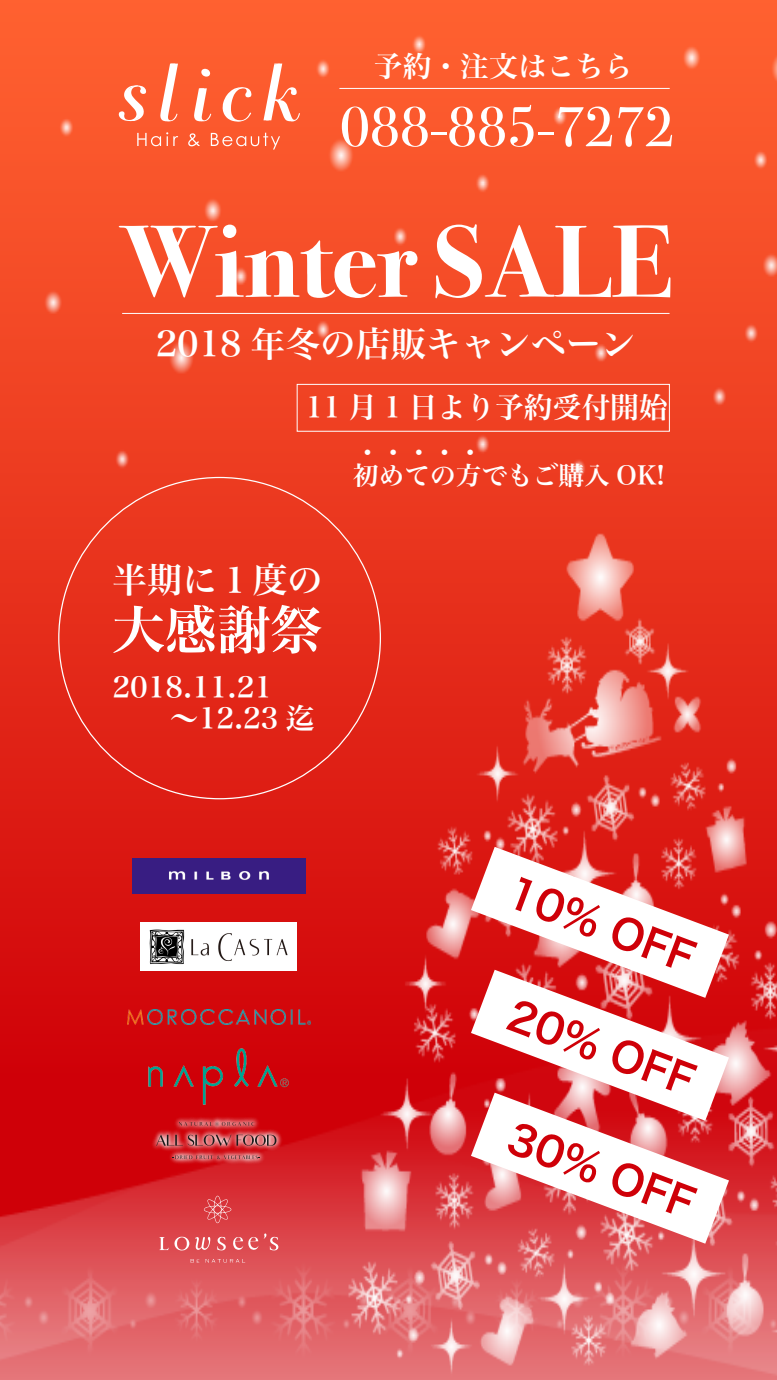
<style>
.page{position:relative;width:777px;height:1380px;background:#fff}
.page>*{position:absolute;margin:0;border:0;box-sizing:border-box;transform-origin:0 0}
.t1{font:700 102.5px "Bodoni Svty Two OSITCTT";color:#fff}
.t2{font:56.25px "Bodoni Svty Two ITCTT";color:#fff}
.t3{font:52.5px "Hira Min Pro N W6";color:#fff}
.t4{font:40.62px "Hiragino Sans W6";color:#cf0008}
.t5{font:35px "Hira Min Pro N W6";color:#fff}
.t6{font:28.75px/30.6px "Hira Min Pro N W6";color:#fff}
.t7{font:25.62px "Hira Min Pro N W6";color:#fff}
</style>
<div class="page">
<img style="left:0;top:0;width:776px;height:1380px">
<svg style="left:160px;top:64px;width:18px;height:57px"></svg>
<svg style="left:201px;top:69px;width:9px;height:8px"></svg>
<svg style="left:194px;top:88px;width:17px;height:33px"></svg>
<svg style="left:222px;top:87px;width:29px;height:35px"></svg>
<svg style="left:263px;top:64px;width:37px;height:57px"></svg>
<svg style="left:119px;top:85px;width:27px;height:36px"></svg>
<svg style="left:137px;top:132px;width:41px;height:14px"></svg>
<svg style="left:188px;top:133px;width:12px;height:13px"></svg>
<svg style="left:211px;top:133px;width:69px;height:17px"></svg>
<hr style="left:122px;top:313px;width:547px;height:1px;background:#fff">
<svg style="left:471px;top:847px;width:257px;height:397px"></svg>
<svg style="left:195px;top:1237px;width:15px;height:13px"></svg>
<svg style="left:174px;top:1237px;width:15px;height:14px"></svg>
<svg style="left:217px;top:1237px;width:9px;height:13px"></svg>
<svg style="left:159px;top:1237px;width:9px;height:13px"></svg>
<svg style="left:233px;top:1233px;width:45px;height:18px"></svg>
<svg style="left:190px;top:1259px;width:9px;height:4px"></svg>
<svg style="left:205px;top:1259px;width:40px;height:4px"></svg>
<svg style="left:204px;top:1196px;width:27px;height:27px"></svg>
<div style="left:132px;top:859px;width:173px;height:34px;background:#381d82"></div>
<img style="left:127px;top:1010px;width:183px;height:15px">
<img style="left:149px;top:1006px;width:140px;height:93px">
<img style="left:141px;top:922px;width:156px;height:48px">
<img style="left:133px;top:1099px;width:166px;height:83px">
<svg style="left:156px;top:1135px;width:120px;height:11px"></svg>
<svg style="left:179px;top:1122px;width:75px;height:4px"></svg>
<svg style="left:173px;top:1155px;width:87px;height:4px"></svg>
<div style="left:297px;top:384px;width:372px;height:47px;border:1px solid #fff"></div>
<hr style="left:339px;top:88px;width:330px;height:1px;background:#fff">
<p class="t6" style="left:374px;top:48px;width:260px">予約・注文はこちら</p>
<h2 class="t2" style="left:340px;top:81px;width:336px">088-885-7272</h2>
<h1 class="t1" style="left:122px;top:202px;width:552px">Winter SALE</h1>
<p class="t5" style="left:156px;top:313px;width:481px">2018 年冬の店販キャンペーン</p>
<p class="t6" style="left:305px;top:389px;width:364px">11 月 1 日より予約受付開始</p>
<p class="t7" style="left:354px;top:429px;width:130px">・・・・・</p>
<p class="t5" style="left:112px;top:549px;width:212px">半期に１度の</p>
<h3 class="t3" style="left:112px;top:583px;width:212px">大感謝祭</h3>
<p class="t6" style="left:112px;top:670px;width:203px">2018.11.21<br>　　～12.23 迄</p>
<p class="t7" style="left:353px;top:453px;width:313px">初めての方でもご購入 OK!</p>
<h3 class="t4" style="left:522px;top:855px;width:197px;rotate:21deg">10% OFF</h3>
<h3 class="t4" style="left:522px;top:978px;width:197px;rotate:21deg">20% OFF</h3>
<h3 class="t4" style="left:522px;top:1101px;width:197px;rotate:21deg">30% OFF</h3>
</div>
